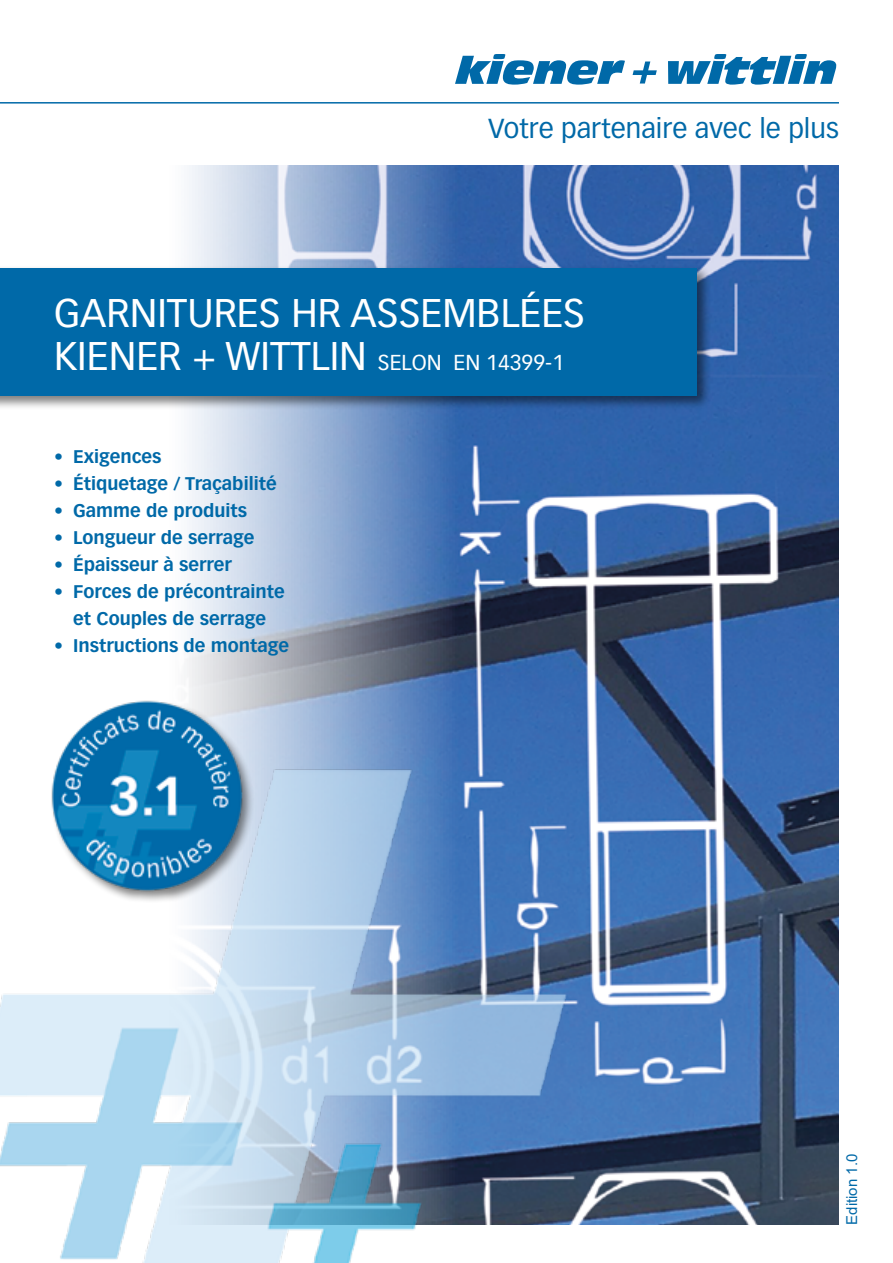
<style>
.page{position:relative;width:893px;height:1263px;background:#fff}
.page>*{position:absolute;margin:0;border:0;box-sizing:border-box;transform-origin:0 0}
.t1{font:39.3px/42.5px "Vectora LT Std";color:#fff}
.t2{font:27px "Vectora LT Std";color:#0069a8}
.t3{font:700 18px/27px "Vectora LT Std";color:#0069a8;text-align:center}
.t4{font:15px "Arial";color:#0069a8}
.s1{font-size:21.3px}
</style>
<div class="page">
<img style="left:187px;top:166px;width:652px;height:1059px">
<img style="left:0;top:767px;width:575px;height:496px">
<svg style="left:455px;top:54px;width:170px;height:31px"></svg>
<svg style="left:633px;top:61px;width:24px;height:23px"></svg>
<svg style="left:668px;top:54px;width:168px;height:31px"></svg>
<div style="left:0;top:266px;width:711px;height:144px;background:#000;opacity:.5"></div>
<div style="left:0;top:268px;width:696px;height:127px;background:#0069a8"></div>
<hr style="left:0;top:102px;width:839px;height:2px;background:#0069a8">
<img style="left:41px;top:689px;width:212px;height:213px">
<h2 class="t2" style="left:488px;top:113px;width:352px">Votre partenaire avec le plus</h2>
<h1 class="t1" style="left:54px;top:292px;width:533px">GARNITURES HR ASSEMBLÉES<br>KIENER + WITTLIN <span class="s1">SELON EN 14399-1</span></h1>
<p class="t3" style="left:54px;top:443px;width:109px">• Exigences</p>
<p class="t3" style="left:54px;top:470px;width:224px">• Étiquetage / Traçabilité</p>
<p class="t3" style="left:54px;top:497px;width:195px">• Gamme de produits</p>
<p class="t3" style="left:54px;top:524px;width:202px">• Longueur de serrage</p>
<p class="t3" style="left:54px;top:551px;width:179px">• Épaisseur à serrer</p>
<p class="t3" style="left:54px;top:578px;width:232px">• Forces de précontrainte et Couples de serrage</p>
<p class="t3" style="left:54px;top:632px;width:237px">• Instructions de montage</p>
<p class="t4" style="left:841px;top:1225px;width:72px;rotate:-90deg">Edition 1.0</p>
</div>
